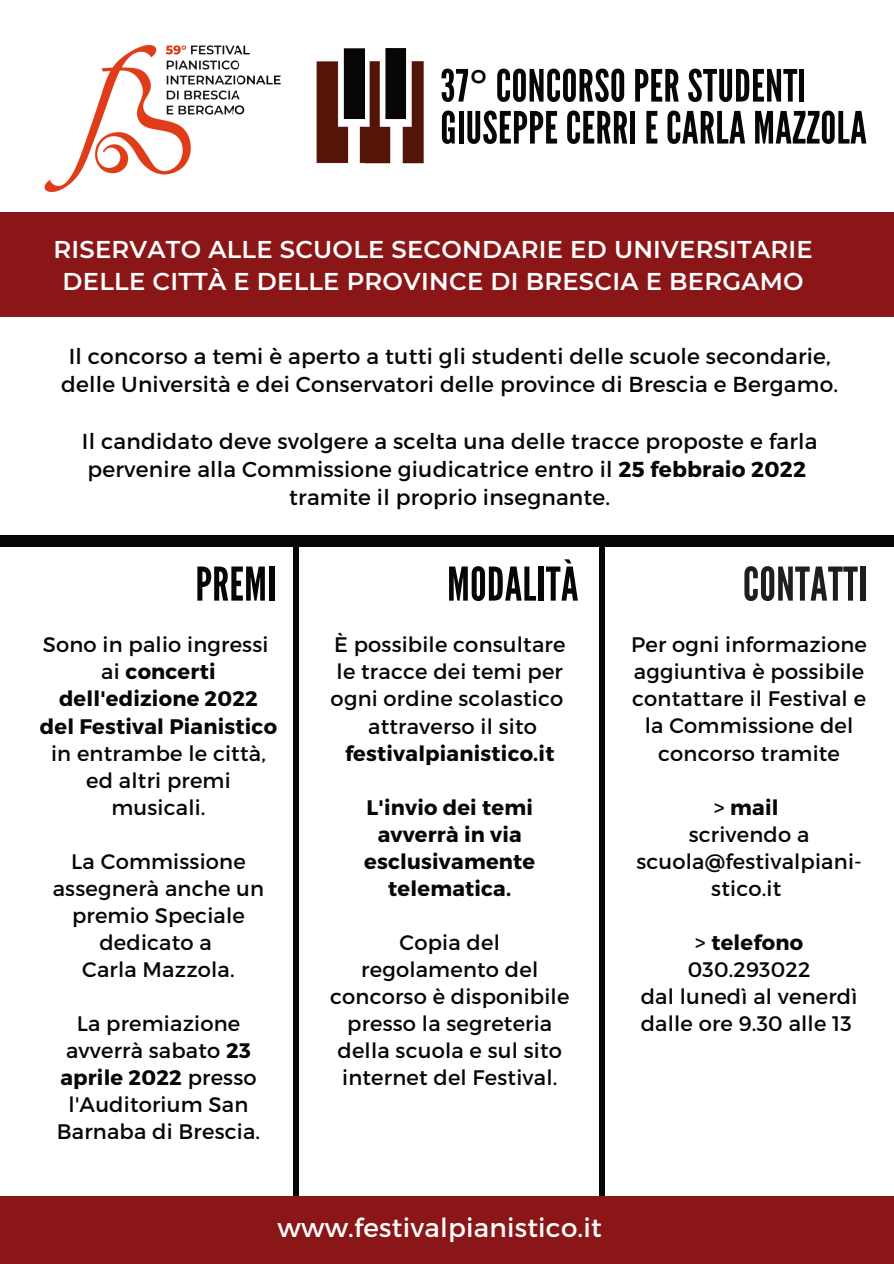
<style>
.page{position:relative;width:894px;height:1264px;background:#fff}
.page>*{position:absolute;margin:0;border:0;box-sizing:border-box;transform-origin:0 0}
.t1{font:44.4px "Noto Sans";color:#060604}
.t2{font:26.25px "Montserrat";letter-spacing:.01em;color:#fff}
.t3{font:600 24.3px/31.5px "Montserrat";letter-spacing:.01em;color:#fff;text-align:center}
.t4{font:21.6px/28.2px "Montserrat";letter-spacing:.01em;color:#060604;text-align:center}
.t5{font:21px/27px "Montserrat";letter-spacing:.01em;color:#060604;text-align:center}
.t6{font:700 21px/27px "Montserrat";letter-spacing:.01em;color:#060604;text-align:center}
.s1{font-weight:700}
.s2{font-weight:400}
</style>
<div class="page">
<div style="left:293px;top:536px;width:5px;height:675px;background:#060604"></div>
<div style="left:0;top:535px;width:893px;height:12px;background:#060604"></div>
<img style="left:364px;top:48px;width:60px;height:116px">
<img style="left:238px;top:45px;width:126px;height:119px">
<img style="left:44px;top:44px;width:194px;height:149px">
<div style="left:0;top:212px;width:893px;height:105px;background:#8b1618"></div>
<svg style="left:197px;top:566px;width:68px;height:34px"></svg>
<div style="left:269px;top:566px;width:5px;height:34px;background:#060604"></div>
<svg style="left:441px;top:69px;width:27px;height:33px"></svg>
<svg style="left:497px;top:69px;width:127px;height:33px"></svg>
<svg style="left:635px;top:69px;width:43px;height:33px"></svg>
<svg style="left:688px;top:69px;width:109px;height:33px"></svg>
<div style="left:799px;top:69px;width:5px;height:33px;background:#060604"></div>
<svg style="left:441px;top:111px;width:13px;height:33px"></svg>
<div style="left:458px;top:111px;width:5px;height:32px;background:#060604"></div>
<svg style="left:467px;top:110px;width:90px;height:34px"></svg>
<svg style="left:567px;top:111px;width:60px;height:33px"></svg>
<div style="left:630px;top:111px;width:5px;height:32px;background:#060604"></div>
<svg style="left:646px;top:111px;width:11px;height:32px"></svg>
<svg style="left:667px;top:111px;width:78px;height:33px"></svg>
<svg style="left:755px;top:111px;width:111px;height:33px"></svg>
<svg style="left:449px;top:566px;width:87px;height:35px"></svg>
<div style="left:538px;top:566px;width:5px;height:34px;background:#060604"></div>
<svg style="left:546px;top:559px;width:31px;height:41px"></svg>
<div style="left:598px;top:540px;width:6px;height:676px;background:#060604"></div>
<div style="left:0;top:1196px;width:893px;height:67px;background:#8b1618"></div>
<svg style="left:744px;top:566px;width:113px;height:35px"></svg>
<div style="left:859px;top:566px;width:5px;height:34px;background:#1d1e1f"></div>
<h1 class="t1" style="left:469px;top:54px;width:21px">°</h1>
<p class="t3" style="left:53px;top:234px;width:760px">RISERVATO ALLE SCUOLE SECONDARIE ED UNIVERSITARIE<br>DELLE CITTÀ E DELLE PROVINCE DI BRESCIA E BERGAMO</p>
<p class="t4" style="left:61px;top:341px;width:778px">Il concorso a temi è aperto a tutti gli studenti delle scuole secondarie, delle Università e dei Conservatori delle province di Brescia e Bergamo.</p>
<p class="t4" style="left:82px;top:426px;width:736px">Il candidato deve svolgere a scelta una delle tracce proposte e farla pervenire alla Commissione giudicatrice entro il <span class="s1">25 febbraio 2022 </span>tramite il proprio insegnante.</p>
<p class="t6" style="left:40px;top:630px;width:238px"><span class="s2">Sono in palio ingressi ai</span> concerti dell'edizione 2022 del Festival Pianistico</p>
<p class="t5" style="left:51px;top:738px;width:216px">in entrambe le città, ed altri premi musicali.</p>
<p class="t5" style="left:53px;top:846px;width:213px">La Commissione assegnerà anche un premio Speciale dedicato a<br>Carla Mazzola.</p>
<p class="t5" style="left:57px;top:1008px;width:205px">La premiazione avverrà sabato <span class="s1">23 aprile 2022</span> presso l'Auditorium San<br>Barnaba di Brescia.</p>
<p class="t5" style="left:330px;top:630px;width:236px">È possibile consultare le tracce dei temi per ogni ordine scolastico attraverso il sito</p>
<p class="t6" style="left:345px;top:738px;width:211px">festivalpianistico.it</p>
<p class="t6" style="left:364px;top:792px;width:172px">L'invio dei temi avverrà in via esclusivamente telematica.</p>
<p class="t5" style="left:330px;top:927px;width:241px">Copia del regolamento del concorso è disponibile presso la segreteria della scuola e sul sito internet del Festival.</p>
<p class="t2" style="left:277px;top:1210px;width:326px">www.festivalpianistico.it</p>
<p class="t5" style="left:631px;top:630px;width:237px">Per ogni informazione aggiuntiva è possibile contattare il Festival e la Commissione del concorso tramite</p>
<p class="t5" style="left:636px;top:792px;width:227px">&gt; <span class="s1">mail<br></span>scrivendo a scuola@festivalpiani&shy;stico.it</p>
<p class="t5" style="left:640px;top:927px;width:218px">&gt; <span class="s1">telefono<br></span>030.293022<br>dal lunedì al venerdì dalle ore 9.30 alle 13</p>
</div>
